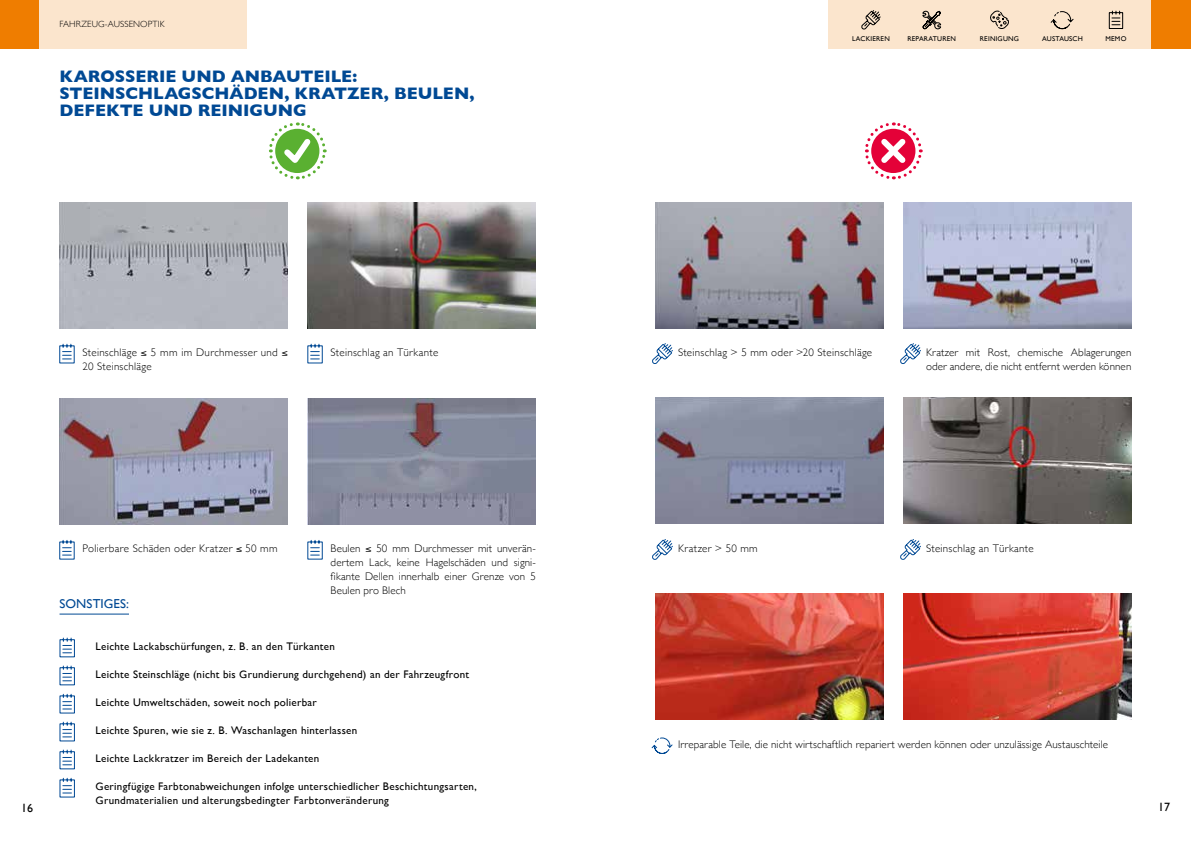
<style>
.page{position:relative;width:1191px;height:842px;background:#fff}
.page>*{position:absolute;margin:0;border:0;box-sizing:border-box;transform-origin:0 0}
.t1{font:700 17px/17px "Gill Sans";letter-spacing:-.005em;color:#004994}
.t2{font:13px "Gill Sans";letter-spacing:.005em;color:#004994}
.t3{font:12px "Gill Sans";color:#000}
.t4{font:300 11px/14px "Gill Sans";letter-spacing:.015em;color:#000}
.t5{font:11px/14px "Gill Sans";letter-spacing:.025em;color:#000}
.t6{font:300 9px "Gill Sans";letter-spacing:.01em;color:#000}
.t7{font:7px "Gill Sans";letter-spacing:.03em;color:#000}
</style>
<div class="page">
<svg style="left:269px;top:122px;width:58px;height:58px"></svg>
<svg style="left:865px;top:122px;width:58px;height:58px"></svg>
<div style="left:39px;top:0;width:208px;height:49px;background:#fbe5cd"></div>
<div style="left:0;top:0;width:39px;height:49px;background:#ef7d00"></div>
<div style="left:828px;top:0;width:323px;height:49px;background:#fbe5cd"></div>
<div style="left:1151px;top:0;width:40px;height:49px;background:#ef7d00"></div>
<svg style="left:1108px;top:10px;width:15px;height:19px"></svg>
<svg style="left:922px;top:10px;width:19px;height:20px"></svg>
<svg style="left:990px;top:10px;width:18px;height:19px"></svg>
<svg style="left:861px;top:10px;width:20px;height:20px"></svg>
<svg style="left:1050px;top:11px;width:24px;height:18px"></svg>
<img style="left:60px;top:202px;width:228px;height:126px">
<img style="left:655px;top:202px;width:228px;height:126px">
<img style="left:655px;top:594px;width:228px;height:126px">
<img style="left:60px;top:398px;width:228px;height:126px">
<img style="left:655px;top:398px;width:228px;height:126px">
<img style="left:308px;top:202px;width:228px;height:126px">
<img style="left:903px;top:202px;width:228px;height:126px">
<img style="left:903px;top:594px;width:228px;height:126px">
<img style="left:308px;top:398px;width:228px;height:126px">
<img style="left:903px;top:398px;width:228px;height:126px">
<svg style="left:59px;top:343px;width:16px;height:21px"></svg>
<svg style="left:652px;top:343px;width:21px;height:21px"></svg>
<svg style="left:651px;top:737px;width:22px;height:17px"></svg>
<svg style="left:652px;top:539px;width:21px;height:21px"></svg>
<svg style="left:59px;top:540px;width:16px;height:20px"></svg>
<svg style="left:307px;top:343px;width:16px;height:21px"></svg>
<svg style="left:900px;top:343px;width:21px;height:21px"></svg>
<svg style="left:900px;top:539px;width:21px;height:21px"></svg>
<svg style="left:307px;top:540px;width:16px;height:20px"></svg>
<svg style="left:59px;top:637px;width:16px;height:21px"></svg>
<svg style="left:59px;top:665px;width:16px;height:21px"></svg>
<svg style="left:59px;top:693px;width:16px;height:21px"></svg>
<svg style="left:59px;top:721px;width:16px;height:21px"></svg>
<svg style="left:59px;top:749px;width:16px;height:21px"></svg>
<svg style="left:59px;top:777px;width:16px;height:21px"></svg>
<hr style="left:60px;top:614px;width:69px;height:1px;background:#004994">
<p class="t6" style="left:60px;top:17px;width:107px">FAHRZEUG-AUSSENOPTIK</p>
<h1 class="t1" style="left:60px;top:68px;width:417px">KAROSSERIE UND ANBAUTEILE:<br>STEINSCHLAGSCHÄDEN, KRATZER, BEULEN,<br>DEFEKTE UND REINIGUNG</h1>
<p class="t7" style="left:852px;top:34px;width:39px">LACKIEREN</p>
<p class="t7" style="left:907px;top:34px;width:50px">REPARATUREN</p>
<p class="t7" style="left:980px;top:34px;width:41px">REINIGUNG</p>
<p class="t7" style="left:1042px;top:34px;width:42px">AUSTAUSCH</p>
<p class="t7" style="left:1105px;top:34px;width:22px">MEMO</p>
<p class="t4" style="left:82px;top:345px;width:207px">Steinschläge ≤ 5 mm im Durchmesser und ≤<br>20 Steinschläge</p>
<p class="t4" style="left:678px;top:345px;width:196px">Steinschlag &gt; 5 mm oder &gt;20 Steinschläge</p>
<p class="t4" style="left:331px;top:345px;width:109px">Steinschlag an Türkante</p>
<p class="t4" style="left:926px;top:345px;width:207px">Kratzer mit Rost, chemische Ablagerungen oder andere, die nicht entfernt werden können</p>
<p class="t4" style="left:82px;top:541px;width:196px">Polierbare Schäden oder Kratzer ≤ 50 mm</p>
<p class="t4" style="left:678px;top:541px;width:81px">Kratzer &gt; 50 mm</p>
<p class="t4" style="left:331px;top:541px;width:207px;text-align:justify">Beulen ≤ 50 mm Durchmesser mit unverän&shy;dertem Lack, keine Hagelschäden und signi&shy;fikante Dellen innerhalb einer Grenze von 5<br>Beulen pro Blech</p>
<p class="t4" style="left:926px;top:541px;width:109px">Steinschlag an Türkante</p>
<p class="t2" style="left:60px;top:596px;width:71px">SONSTIGES:</p>
<p class="t5" style="left:96px;top:639px;width:241px">Leichte Lackabschürfungen, z. B. an den Türkanten</p>
<p class="t5" style="left:96px;top:667px;width:375px">Leichte Steinschläge (nicht bis Grundierung durchgehend) an der Fahrzeugfront</p>
<p class="t5" style="left:96px;top:695px;width:223px">Leichte Umweltschäden, soweit noch polierbar</p>
<p class="t5" style="left:96px;top:723px;width:263px">Leichte Spuren, wie sie z. B. Waschanlagen hinterlassen</p>
<p class="t5" style="left:96px;top:751px;width:225px">Leichte Lackkratzer im Bereich der Ladekanten</p>
<p class="t5" style="left:96px;top:779px;width:383px">Geringfügige Farbtonabweichungen infolge unterschiedlicher Beschichtungsarten,<br>Grundmaterialien und alterungsbedingter Farbtonveränderung</p>
<p class="t4" style="left:678px;top:737px;width:431px">Irreparable Teile, die nicht wirtschaftlich repariert werden können oder unzulässige Austauschteile</p>
<p class="t3" style="left:21px;top:801px;width:13px">16</p>
<p class="t3" style="left:1158px;top:800px;width:13px">17</p>
</div>
